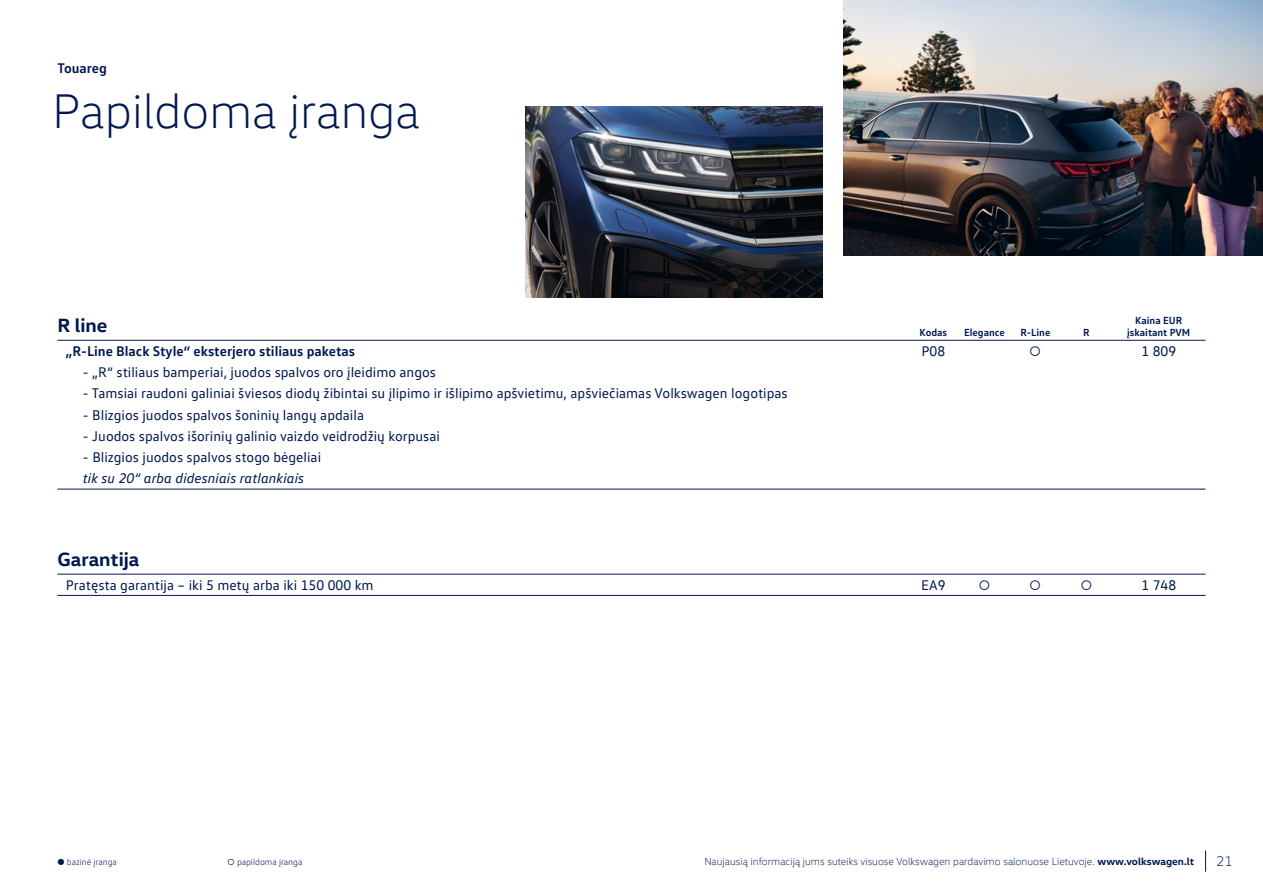
<style>
.page{position:relative;width:1263px;height:893px;background:#fff}
.page>*{position:absolute;margin:0;border:0;box-sizing:border-box;transform-origin:0 0}
.t1{font:300 49.5px "VW Head";color:#001850}
.t2{font:700 19.5px "VW Head";color:#001850}
.t3{font:14.25px "VW Text";color:#001850}
.t4{font:700 14.25px "VW Text";color:#001850}
.t5{font:italic 14.25px "VW Text";color:#001850}
.t6{font:300 14.25px "VW Head";color:#001850}
.t7{font:300 10.5px "VW Head";color:#001850}
.t8{font:700 10.5px "VW Text";color:#001850}
.t9{font:300 9px "VW Text";color:#001850}
.s1{font-weight:700}
</style>
<div class="page">
<svg style="left:1205px;top:850px;width:1px;height:22px"></svg>
<hr style="left:57px;top:340px;width:1148px;height:1px;background:#001850">
<hr style="left:57px;top:489px;width:1148px;height:1px;background:#001850">
<hr style="left:57px;top:574px;width:1148px;height:1px;background:#001850">
<hr style="left:57px;top:595px;width:1148px;height:1px;background:#001850">
<img style="left:844px;top:0;width:419px;height:255px">
<img style="left:525px;top:106px;width:298px;height:192px">
<p class="t4" style="left:57px;top:59px;width:51px">Touareg</p>
<h1 class="t1" style="left:52px;top:81px;width:369px">Papildoma įranga</h1>
<h2 class="t2" style="left:57px;top:313px;width:52px">R line</h2>
<p class="t8" style="left:1135px;top:313px;width:49px">Kaina EUR</p>
<p class="t8" style="left:919px;top:325px;width:29px">Kodas</p>
<p class="t8" style="left:964px;top:325px;width:42px">Elegance</p>
<p class="t8" style="left:1020px;top:325px;width:31px">R-Line</p>
<p class="t8" style="left:1083px;top:325px;width:8px">R</p>
<p class="t8" style="left:1127px;top:325px;width:65px">įskaitant PVM</p>
<p class="t4" style="left:66px;top:341px;width:291px">„R-Line Black Style“ eksterjero stiliaus paketas</p>
<p class="t3" style="left:921px;top:342px;width:25px">P08</p>
<p class="t3" style="left:1029px;top:342px;width:13px">○</p>
<p class="t3" style="left:1141px;top:342px;width:36px">1 809</p>
<p class="t3" style="left:83px;top:363px;width:355px">- „R“ stiliaus bamperiai, juodos spalvos oro įleidimo angos</p>
<p class="t3" style="left:83px;top:385px;width:706px">- Tamsiai raudoni galiniai šviesos diodų žibintai su įlipimo ir išlipimo apšvietimu, apšviečiamas Volkswagen logotipas</p>
<p class="t3" style="left:83px;top:406px;width:283px">- Blizgios juodos spalvos šoninių langų apdaila</p>
<p class="t3" style="left:83px;top:427px;width:358px">- Juodos spalvos išorinių galinio vaizdo veidrodžių korpusai</p>
<p class="t3" style="left:83px;top:448px;width:240px">- Blizgios juodos spalvos stogo bėgeliai</p>
<p class="t5" style="left:83px;top:470px;width:223px">tik su 20“ arba didesniais ratlankiais</p>
<h2 class="t2" style="left:57px;top:547px;width:84px">Garantija</h2>
<p class="t3" style="left:66px;top:576px;width:309px">Pratęsta garantija – iki 5 metų arba iki 150 000 km</p>
<p class="t3" style="left:921px;top:576px;width:26px">EA9</p>
<p class="t3" style="left:979px;top:576px;width:13px">○</p>
<p class="t3" style="left:1029px;top:576px;width:13px">○</p>
<p class="t3" style="left:1081px;top:576px;width:13px">○</p>
<p class="t3" style="left:1141px;top:576px;width:36px">1 748</p>
<p class="t9" style="left:57px;top:856px;width:61px">● bazinė įranga</p>
<p class="t9" style="left:227px;top:856px;width:76px">○ papildoma įranga</p>
<p class="t7" style="left:704px;top:855px;width:491px">Naujausią informaciją jums suteiks visuose Volkswagen pardavimo salonuose Lietuvoje. <span class="s1">www.volkswagen.lt</span></p>
<p class="t6" style="left:1216px;top:853px;width:18px">21</p>
</div>
